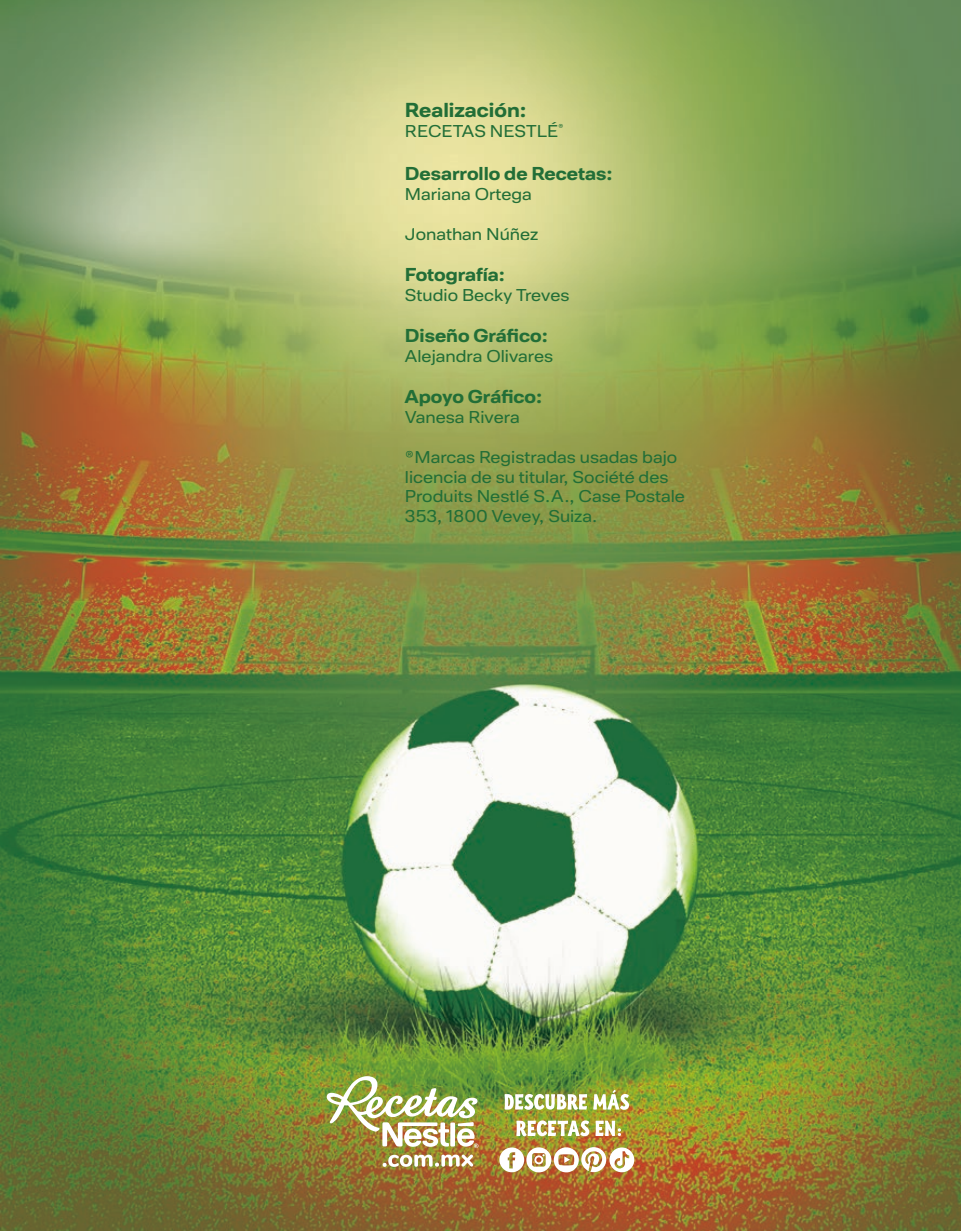
<style>
.page{position:relative;width:961px;height:1231px;background:#fff}
.page>*{position:absolute;margin:0;border:0;box-sizing:border-box;transform-origin:0 0}
.t1{font:700 19.5px "Maggi Sans";color:#226e37}
.t2{font:700 18px "Maggi Sans";color:#226e37}
.t3{font:16.5px/19.8px "Maggi Sans";color:#226e37}
</style>
<div class="page">
<img style="left:0;top:0;width:961px;height:1231px">
<img style="left:327px;top:1076px;width:151px;height:72px">
<svg style="left:382px;top:1154px;width:91px;height:12px"></svg>
<svg style="left:504px;top:1094px;width:83px;height:15px"></svg>
<svg style="left:593px;top:1089px;width:36px;height:21px"></svg>
<svg style="left:516px;top:1120px;width:73px;height:16px"></svg>
<svg style="left:595px;top:1120px;width:26px;height:16px"></svg>
<img style="left:499px;top:1147px;width:135px;height:25px">
<p class="t1" style="left:405px;top:99px;width:123px">Realización:</p>
<p class="t3" style="left:405px;top:122px;width:160px">RECETAS NESTLÉ<sup>®</sup></p>
<p class="t2" style="left:405px;top:163px;width:209px">Desarrollo de Recetas:</p>
<p class="t3" style="left:405px;top:185px;width:128px">Mariana Ortega</p>
<p class="t3" style="left:405px;top:224px;width:135px">Jonathan Núñez</p>
<p class="t2" style="left:405px;top:264px;width:102px">Fotografía:</p>
<p class="t3" style="left:405px;top:285px;width:166px">Studio Becky Treves</p>
<p class="t2" style="left:405px;top:325px;width:144px">Diseño Gráfico:</p>
<p class="t3" style="left:405px;top:347px;width:150px">Alejandra Olivares</p>
<p class="t2" style="left:405px;top:386px;width:139px">Apoyo Gráfico:</p>
<p class="t3" style="left:405px;top:408px;width:116px">Vanesa Rivera</p>
<p class="t3" style="left:405px;top:447px;width:281px">®Marcas Registradas usadas bajo licencia de su titular, Société des<br>Produits Nestlé S.A., Case Postale<br>353, 1800 Vevey, Suiza.</p>
</div>
